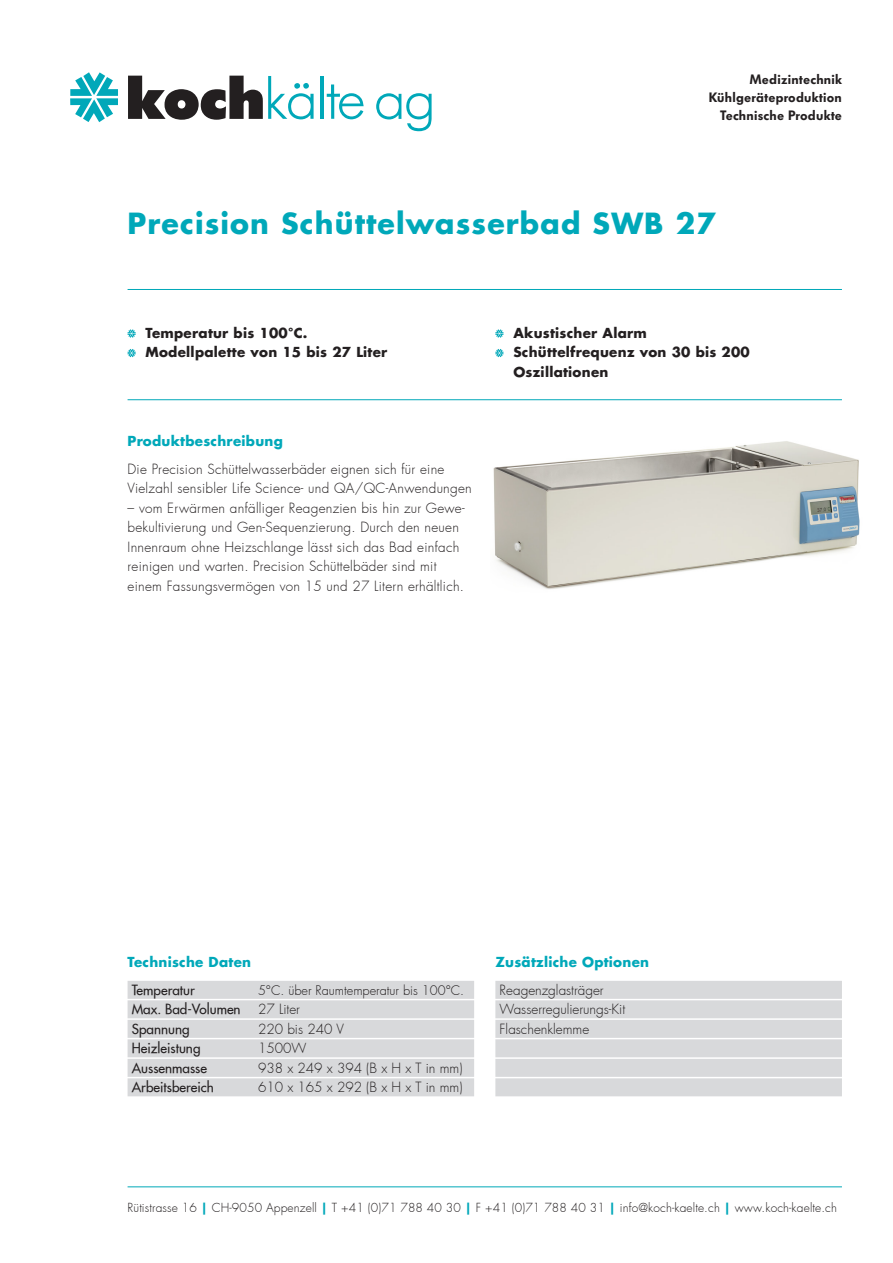
<style>
.page{position:relative;width:893px;height:1263px;background:#fff}
.page>*{position:absolute;margin:0;border:0;box-sizing:border-box;transform-origin:0 0}
.t1{font:700 28.5px "Futura";letter-spacing:.04em;color:#00a8b9}
.t2{font:300 13.5px/19.5px "Futura";letter-spacing:.02em;color:#231f20}
.t3{font:300 13.5px/19.5px "Futura";color:#231f20}
.Aufzählung{font:700 13.5px "Futura";letter-spacing:.02em;color:#231f20}
.t4{font:500 13.5px "Futura";color:#231f20}
.t5{font:700 13.5px "Futura";letter-spacing:.02em;color:#00a8b9}
.t6{font:600 13.5px/18px "Futura BQ";letter-spacing:.02em;color:#231f20;text-align:right}
.t7{font:300 12.75px "Futura";color:#231f20}
.t8{font:300 12px "Futura";letter-spacing:.01em;color:#231f20}
.s1{font-weight:700;color:#00a8b9}
</style>
<div class="page">
<img style="left:493px;top:441px;width:367px;height:148px">
<svg style="left:128px;top:329px;width:8px;height:9px"></svg>
<svg style="left:128px;top:349px;width:8px;height:8px"></svg>
<svg style="left:495px;top:329px;width:8px;height:9px"></svg>
<svg style="left:495px;top:349px;width:8px;height:8px"></svg>
<svg style="left:70px;top:72px;width:48px;height:50px"></svg>
<svg style="left:128px;top:76px;width:186px;height:44px"></svg>
<hr style="left:320px;top:76px;width:3px;height:43px;background:#00a8b9">
<svg style="left:327px;top:84px;width:37px;height:35px"></svg>
<svg style="left:376px;top:93px;width:56px;height:38px"></svg>
<hr style="left:128px;top:289px;width:714px;height:1px;background:#00a8b9">
<hr style="left:128px;top:399px;width:714px;height:1px;background:#00a8b9">
<hr style="left:128px;top:1186px;width:714px;height:1px;background:#00a8b9">
<div style="left:495px;top:981px;width:347px;height:18px;background:#d8d9db"></div>
<div style="left:495px;top:1000px;width:347px;height:18px;background:#d8d9db"></div>
<div style="left:495px;top:1020px;width:347px;height:18px;background:#d8d9db"></div>
<div style="left:495px;top:1039px;width:347px;height:18px;background:#d8d9db"></div>
<div style="left:495px;top:1059px;width:347px;height:18px;background:#d8d9db"></div>
<div style="left:495px;top:1078px;width:347px;height:18px;background:#d8d9db"></div>
<div style="left:128px;top:981px;width:346px;height:18px;background:#d8d9db"></div>
<div style="left:128px;top:1000px;width:346px;height:18px;background:#d8d9db"></div>
<div style="left:128px;top:1020px;width:346px;height:18px;background:#d8d9db"></div>
<div style="left:128px;top:1039px;width:346px;height:18px;background:#d8d9db"></div>
<div style="left:128px;top:1059px;width:346px;height:18px;background:#d8d9db"></div>
<div style="left:128px;top:1078px;width:346px;height:18px;background:#d8d9db"></div>
<p class="t6" style="left:709px;top:71px;width:135px">Medizintechnik<br>Kühlgeräteproduktion<br>Technische Produkte</p>
<h1 class="t1" style="left:128px;top:204px;width:590px">Precision Schüttelwasserbad SWB 27</h1>
<p class="Aufzählung" style="left:146px;top:324px;width:164px">Temperatur bis 100°C.</p>
<p class="Aufzählung" style="left:146px;top:343px;width:243px">Modellpalette von 15 bis 27 Liter</p>
<p class="t5" style="left:128px;top:432px;width:157px">Produktbeschreibung</p>
<p class="t2" style="left:128px;top:460px;width:346px">Die Precision Schüttelwasserbäder eignen sich für eine<br>Vielzahl sensibler Life Science- und QA/QC-Anwendungen</p>
<p class="t2" style="left:128px;top:499px;width:339px">– vom Erwärmen anfälliger Reagenzien bis hin zur Gewe&shy;bekultivierung und Gen-Sequenzierung. Durch den neuen Innenraum ohne Heizschlange lässt sich das Bad einfach reinigen und warten. Precision Schüttelbäder sind mit einem Fassungsvermögen von 15 und 27 Litern erhältlich.</p>
<p class="Aufzählung" style="left:513px;top:324px;width:135px">Akustischer Alarm</p>
<p class="Aufzählung" style="left:513px;top:343px;width:238px">Schüttelfrequenz von 30 bis 200</p>
<p class="Aufzählung" style="left:513px;top:363px;width:97px">Oszillationen</p>
<p class="t5" style="left:128px;top:953px;width:125px">Technische Daten</p>
<p class="t4" style="left:132px;top:981px;width:64px">Temperatur</p>
<p class="t7" style="left:258px;top:982px;width:208px">5°C. über Raumtemperatur bis 100°C.</p>
<p class="t4" style="left:132px;top:1001px;width:110px">Max. Bad-Volumen</p>
<p class="t2" style="left:258px;top:1000px;width:43px">27 Liter</p>
<p class="t4" style="left:132px;top:1020px;width:59px">Spannung</p>
<p class="t3" style="left:258px;top:1019px;width:88px">220 bis 240 V</p>
<p class="t4" style="left:132px;top:1040px;width:70px">Heizleistung</p>
<p class="t2" style="left:258px;top:1039px;width:50px">1500W</p>
<p class="t4" style="left:132px;top:1059px;width:77px">Aussenmasse</p>
<p class="t3" style="left:258px;top:1058px;width:206px">938 x 249 x 394 (B x H x T in mm)</p>
<p class="t4" style="left:132px;top:1079px;width:84px">Arbeitsbereich</p>
<p class="t3" style="left:258px;top:1078px;width:206px">610 x 165 x 292 (B x H x T in mm)</p>
<p class="t5" style="left:495px;top:953px;width:155px">Zusätzliche Optionen</p>
<p class="t3" style="left:500px;top:980px;width:127px">Reagenzglasträger<br>Wasserregulierungs-Kit<br>Flaschenklemme</p>
<p class="t8" style="left:128px;top:1200px;width:711px">Rütistrasse 16 <span class="s1">|</span> CH-9050 Appenzell <span class="s1">|</span> T +41 (0)71 788 40 30 <span class="s1">|</span> F +41 (0)71 788 40 31 <span class="s1">|</span> info@koch-kaelte.ch <span class="s1">|</span> www.koch-kaelte.ch</p>
</div>
